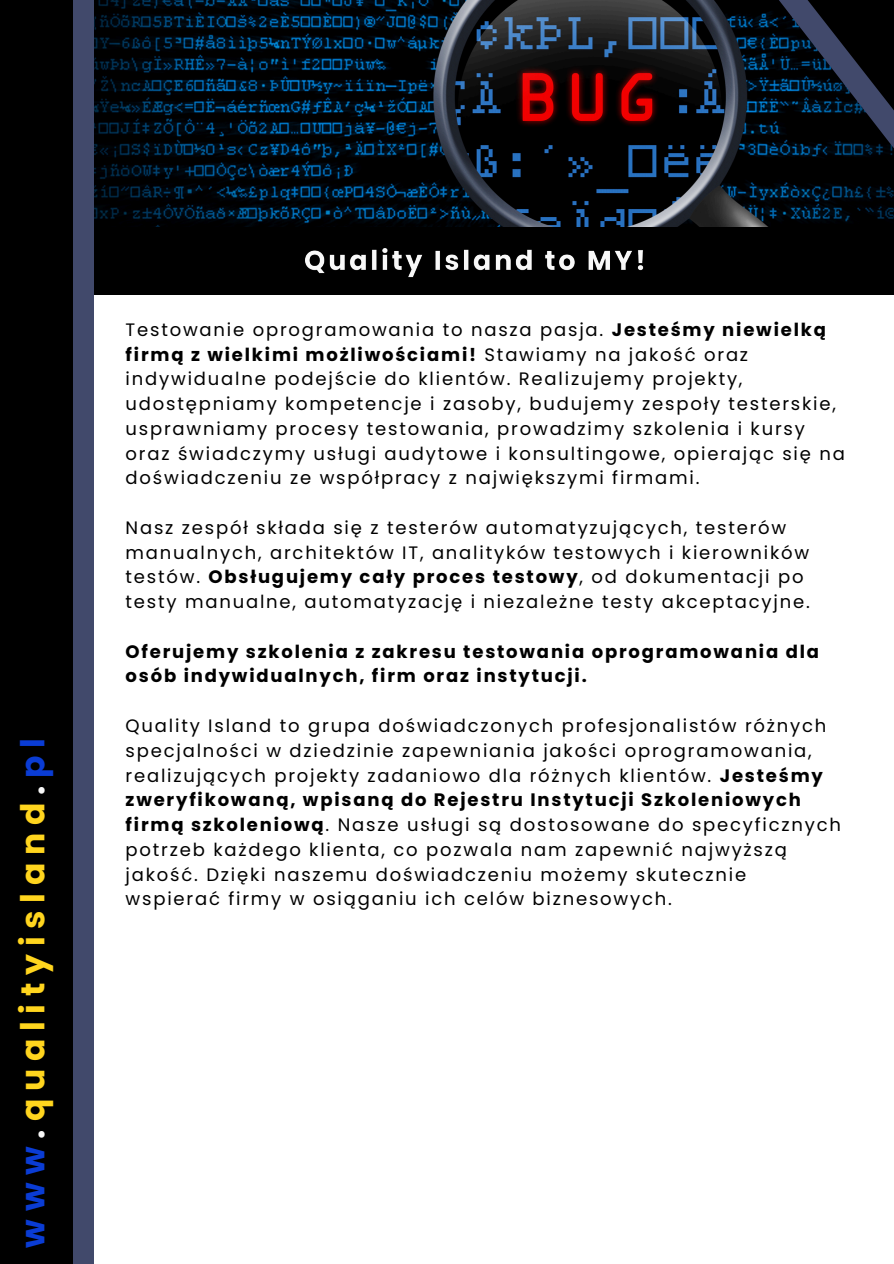
<style>
.page{position:relative;width:894px;height:1264px;background:#fff}
.page>*{position:absolute;margin:0;border:0;box-sizing:border-box;transform-origin:0 0}
.t1{font:700 33px "Poppins";letter-spacing:.235em;color:#ffd51e}
.t2{font:18px/24.8px "Poppins";letter-spacing:.1em;color:#000}
.t3{font:700 18px/24.8px "Poppins";letter-spacing:.1em;color:#000}
.s1{color:#0a3cd4}
.s2{color:#f8f8f8}
.s3{font-weight:700}
</style>
<div class="page">
<div style="left:0;top:211px;width:893px;height:84px;background:#000"></div>
<img style="left:94px;top:0;width:606px;height:226px">
<div style="left:0;top:0;width:94px;height:1263px;background:#41496b"></div>
<div style="left:0;top:0;width:72px;height:1263px;background:#000"></div>
<img style="left:305px;top:248px;width:339px;height:30px">
<svg style="left:700px;top:0;width:53px;height:227px;background:#222c38"></svg>
<svg style="left:753px;top:0;width:140px;height:227px;background:#071420"></svg>
<p class="t1" style="left:10px;top:1247px;width:511px;rotate:-90deg"><span class="s1">www</span><span class="s2">.</span>qualityisland<span class="s2">.</span><span class="s1">pl</span></p>
<p class="t2" style="left:126px;top:317px;width:720px">Testowanie oprogramowania to nasza pasja. <span class="s3">Jesteśmy niewielką firmą z wielkimi możliwościami!</span> Stawiamy na jakość oraz indywidualne podejście do klientów. Realizujemy projekty, udostępniamy kompetencje i zasoby, budujemy zespoły testerskie, usprawniamy procesy testowania, prowadzimy szkolenia i kursy oraz świadczymy usługi audytowe i konsultingowe, opierając się na doświadczeniu ze współpracy z największymi firmami.</p>
<p class="t2" style="left:126px;top:515px;width:685px">Nasz zespół składa się z testerów automatyzujących, testerów manualnych, architektów IT, analityków testowych i kierowników testów. <span class="s3">Obsługujemy cały proces testowy</span>, od dokumentacji po testy manualne, automatyzację i niezależne testy akceptacyjne.</p>
<h3 class="t3" style="left:126px;top:639px;width:694px">Oferujemy szkolenia z zakresu testowania oprogramowania dla osób indywidualnych, firm oraz instytucji.</h3>
<p class="t2" style="left:126px;top:713px;width:716px">Quality Island to grupa doświadczonych profesjonalistów różnych specjalności w dziedzinie zapewniania jakości oprogramowania, realizujących projekty zadaniowo dla różnych klientów. <span class="s3">Jesteśmy zweryfikowaną, wpisaną do Rejestru Instytucji Szkoleniowych firmą szkoleniową</span>. Nasze usługi są dostosowane do specyficznych potrzeb każdego klienta, co pozwala nam zapewnić najwyższą jakość. Dzięki naszemu doświadczeniu możemy skutecznie wspierać firmy w osiąganiu ich celów biznesowych.</p>
</div>
